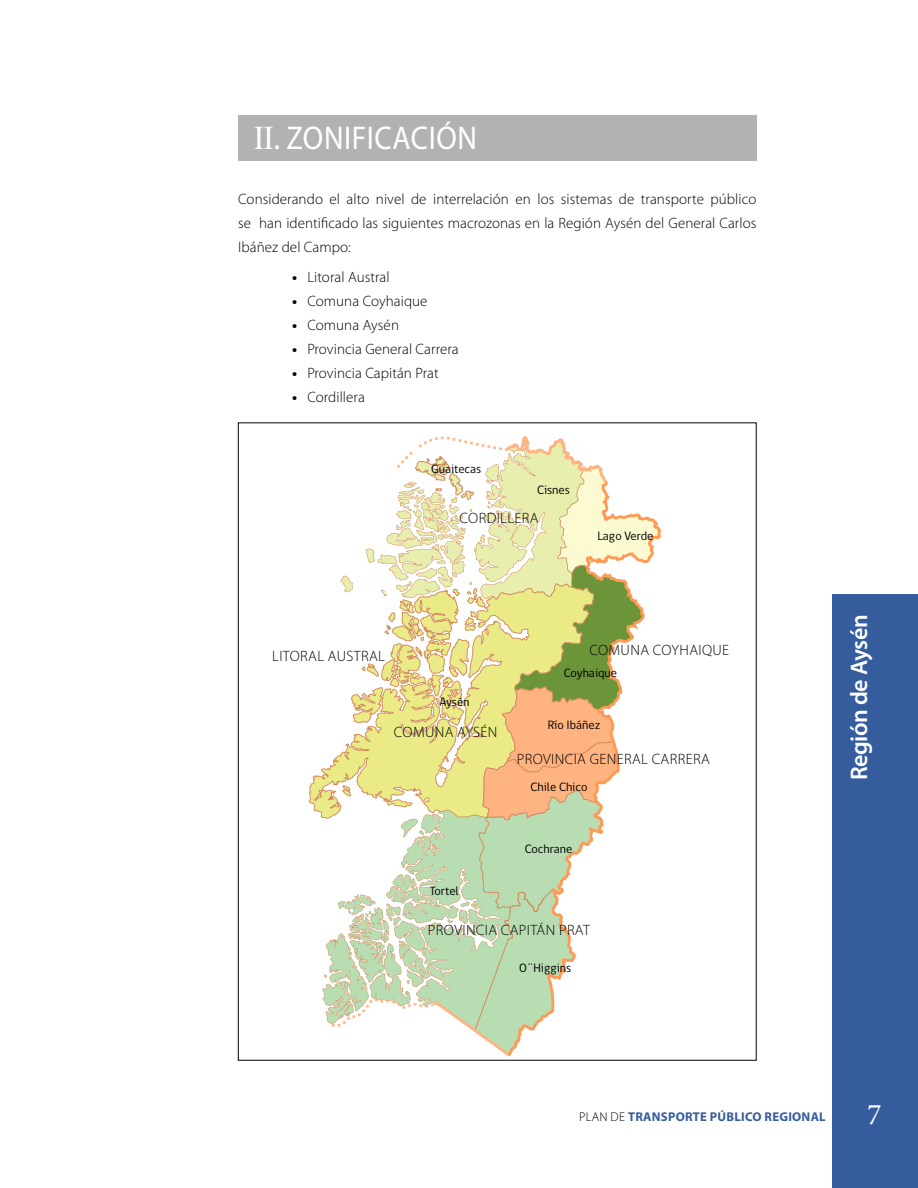
<style>
.page{position:relative;width:918px;height:1188px;background:#fff}
.page>*{position:absolute;margin:0;border:0;box-sizing:border-box;transform-origin:0 0}
.t1{font:33px "Myriad Pro";letter-spacing:.02em;color:#fff;scale:.9 1}
.t2{font:30px "Minion Pro";color:#fff}
.t3{font:600 24px "Myriad Pro";letter-spacing:-.02em;color:#fff}
.t4{font:300 15px/24px "Myriad Pro";letter-spacing:.005em;color:#000;text-align:justify}
.t5{font:300 15px "Myriad Pro";letter-spacing:.025em;color:#000}
.t6{font:700 12.75px "Myriad Pro";letter-spacing:.02em;color:#355d9e}
.t7{font:12.3px "gob CL";color:#000}
.s1{font-family:"Times"}
.s2{font-weight:700}
.s3{font-weight:300;color:#000}
</style>
<div class="page">
<div style="left:833px;top:594px;width:85px;height:594px;background:#355d9e"></div>
<div style="left:238px;top:116px;width:518px;height:45px;background:#b2b2b2"></div>
<svg style="left:308px;top:775px;width:13px;height:42px"></svg>
<svg style="left:321px;top:436px;width:284px;height:619px"></svg>
<svg style="left:507px;top:478px;width:154px;height:579px"></svg>
<h1 class="t1" style="left:254px;top:117px;width:225px"><span class="s1">II</span>. ZONIFICACIÓN</h1>
<p class="t4" style="left:238px;top:187px;width:520px">Considerando el alto nivel de interrelación en los sistemas de transporte público se han identificado las siguientes macrozonas en la Región Aysén del General Carlos Ibáñez del Campo:</p>
<p class="t4" style="left:292px;top:265px;width:99px"><span class="s2">•</span> Litoral Austral</p>
<p class="t4" style="left:292px;top:289px;width:137px"><span class="s2">•</span> Comuna Coyhaique</p>
<p class="t4" style="left:292px;top:313px;width:108px"><span class="s2">•</span> Comuna Aysén</p>
<p class="t4" style="left:292px;top:337px;width:168px"><span class="s2">•</span> Provincia General Carrera</p>
<p class="t4" style="left:292px;top:361px;width:148px"><span class="s2">•</span> Provincia Capitán Prat</p>
<p class="t4" style="left:292px;top:385px;width:74px"><span class="s2">•</span> Cordillera</p>
<p class="t7" style="left:431px;top:461px;width:52px">Guaitecas</p>
<p class="t7" style="left:537px;top:482px;width:34px">Cisnes</p>
<p class="t5" style="left:460px;top:509px;width:80px">CORDILLERA</p>
<p class="t7" style="left:597px;top:528px;width:58px">Lago Verde</p>
<p class="t4" style="left:272px;top:644px;width:16px">Litoral</p>
<p class="t4" style="left:328px;top:644px;width:18px">Austral</p>
<p class="t7" style="left:440px;top:693px;width:32px">Aysén</p>
<p class="t4" style="left:394px;top:720px;width:20px">Comuna</p>
<p class="t4" style="left:457px;top:720px;width:39px">Aysén</p>
<p class="t4" style="left:589px;top:638px;width:20px">Comuna</p>
<p class="t4" style="left:653px;top:638px;width:69px">Coyhaique</p>
<p class="t7" style="left:564px;top:664px;width:55px">Coyhaique</p>
<p class="t7" style="left:548px;top:716px;width:54px">Río Ibáñez</p>
<p class="t4" style="left:517px;top:746px;width:43px">Provincia</p>
<p class="t4" style="left:590px;top:746px;width:19px">General</p>
<p class="t4" style="left:652px;top:746px;width:18px">Carrera</p>
<p class="t7" style="left:530px;top:778px;width:59px">Chile Chico</p>
<p class="t7" style="left:430px;top:882px;width:31px">Tortel</p>
<p class="t7" style="left:525px;top:840px;width:49px">Cochrane</p>
<p class="t4" style="left:428px;top:918px;width:43px">Provincia</p>
<p class="t4" style="left:501px;top:918px;width:17px">Capit</p>
<p class="t4" style="left:537px;top:918px;width:39px">án Prat</p>
<p class="t7" style="left:519px;top:960px;width:53px">O¨Higgins</p>
<h3 class="t3" style="left:844px;top:780px;width:167px;rotate:-90deg">Región de Aysén</h3>
<p class="t6" style="left:579px;top:1109px;width:248px"><span class="s3">PLAN DE</span> TRANSPORTE PÚBLICO REGIONAL</p>
<h2 class="t2" style="left:867px;top:1094px;width:16px">7</h2>
</div>
